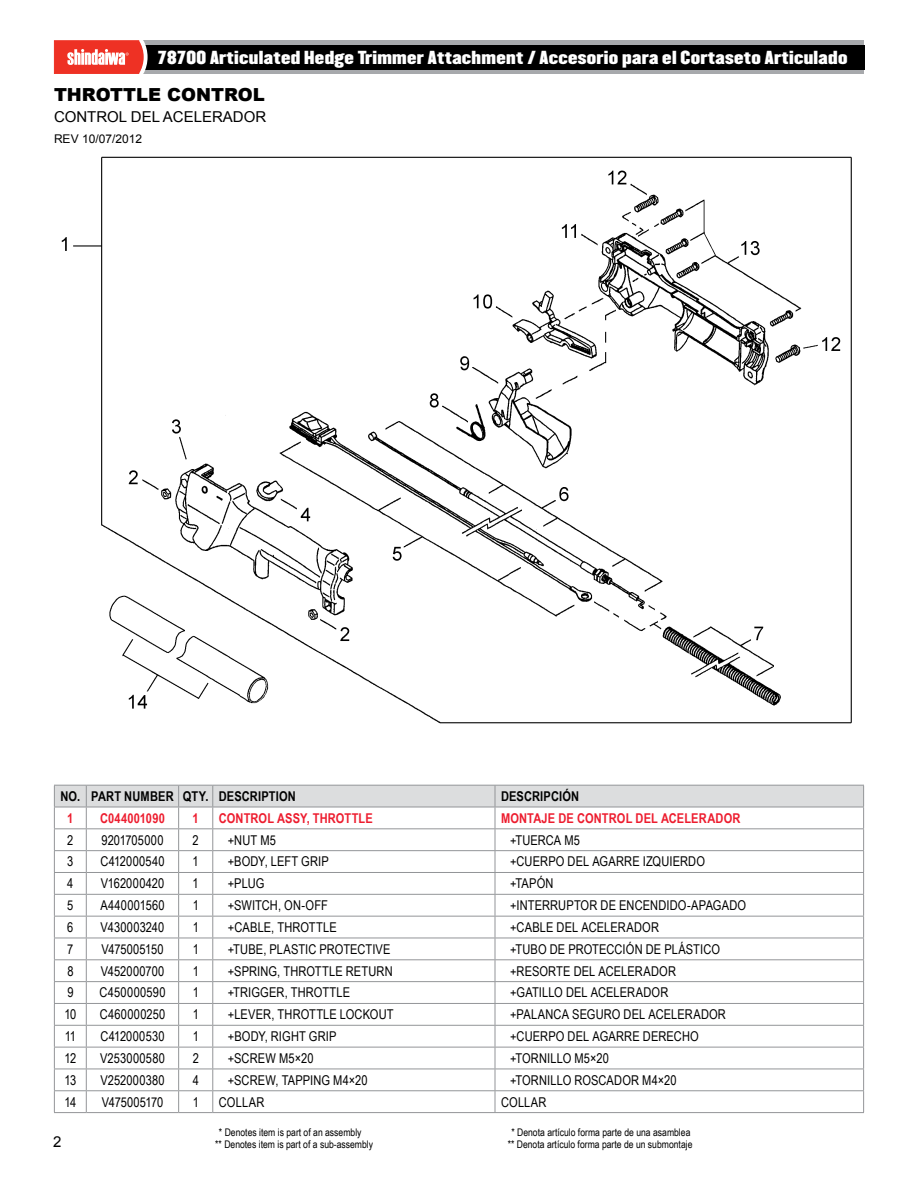
<style>
.page{position:relative;width:918px;height:1188px;background:#fff}
.page>*{position:absolute;margin:0;border:0;box-sizing:border-box;transform-origin:0 0}
.t1{font:900 18px "Arial";color:#000}
.t2{font:16.5px "Champion HTF Middleweight";letter-spacing:.02em;color:#fff}
.t3{font:15px "Arial";color:#000}
.t4{font:13.5px "Arial Narrow";letter-spacing:.01em;color:#000}
.t5{font:700 13.5px "Arial Narrow";letter-spacing:.01em;color:#ed1c2e}
.t6{font:700 13.5px "Arial Narrow";letter-spacing:.01em;color:#000}
.t7{font:13.5px "Arial Narrow";letter-spacing:-.015em;color:#000}
.t8{font:12px "Arial";color:#000}
.t9{font:10.5px "Arial Narrow";color:#000}
</style>
<div class="page">
<div style="left:143px;top:41px;width:721px;height:33px;background:#a7a9ac"></div>
<div style="left:145px;top:45px;width:719px;height:24px;background:#000"></div>
<svg style="left:54px;top:40px;width:94px;height:34px;background:#ee6359"></svg>
<img style="left:61px;top:156px;width:791px;height:568px">
<hr style="left:54px;top:1112px;width:32px;height:1px;background:#939598">
<hr style="left:86px;top:1112px;width:93px;height:1px;background:#939598">
<hr style="left:179px;top:1112px;width:34px;height:1px;background:#939598">
<hr style="left:213px;top:1112px;width:282px;height:1px;background:#939598">
<hr style="left:495px;top:1112px;width:369px;height:1px;background:#939598">
<svg style="left:54px;top:785px;width:810px;height:327px"></svg>
<p class="t2" style="left:158px;top:47px;width:691px">78700 Articulated Hedge Trimmer Attachment / Accesorio para el Cortaseto Articulado</p>
<h1 class="t1" style="left:54px;top:82px;width:212px">THROTTLE CONTROL</h1>
<p class="t3" style="left:54px;top:107px;width:214px">CONTROL DEL ACELERADOR</p>
<p class="t8" style="left:54px;top:131px;width:90px">REV 10/07/2012</p>
<p class="t6" style="left:60px;top:786px;width:237px">NO. PART NUMBER QTY. DESCRIPTION</p>
<p class="t6" style="left:501px;top:786px;width:80px">DESCRIPCIÓN</p>
<p class="t5" style="left:67px;top:808px;width:8px">1</p>
<p class="t5" style="left:100px;top:808px;width:66px">C044001090</p>
<p class="t5" style="left:193px;top:808px;width:8px">1</p>
<p class="t5" style="left:219px;top:808px;width:155px">CONTROL ASSY, THROTTLE</p>
<p class="t5" style="left:501px;top:808px;width:241px">MONTAJE DE CONTROL DEL ACELERADOR</p>
<p class="t4" style="left:67px;top:830px;width:8px">2</p>
<p class="t4" style="left:101px;top:830px;width:64px">9201705000</p>
<p class="t4" style="left:193px;top:830px;width:8px">2</p>
<p class="t4" style="left:228px;top:830px;width:50px">+NUT M5</p>
<p class="t4" style="left:510px;top:830px;width:72px">+TUERCA M5</p>
<p class="t4" style="left:67px;top:852px;width:8px">3</p>
<p class="t4" style="left:100px;top:852px;width:66px">C412000540</p>
<p class="t4" style="left:193px;top:852px;width:8px">1</p>
<p class="t4" style="left:228px;top:852px;width:103px">+BODY, LEFT GRIP</p>
<p class="t4" style="left:510px;top:852px;width:197px">+CUERPO DEL AGARRE IZQUIERDO</p>
<p class="t4" style="left:67px;top:874px;width:8px">4</p>
<p class="t4" style="left:101px;top:874px;width:65px">V162000420</p>
<p class="t4" style="left:193px;top:874px;width:8px">1</p>
<p class="t4" style="left:228px;top:874px;width:38px">+PLUG</p>
<p class="t4" style="left:510px;top:874px;width:45px">+TAPÓN</p>
<p class="t4" style="left:67px;top:895px;width:8px">5</p>
<p class="t4" style="left:100px;top:895px;width:66px">A440001560</p>
<p class="t4" style="left:193px;top:895px;width:8px">1</p>
<p class="t4" style="left:228px;top:895px;width:102px">+SWITCH, ON-OFF</p>
<p class="t4" style="left:510px;top:895px;width:238px">+INTERRUPTOR DE ENCENDIDO-APAGADO</p>
<p class="t4" style="left:67px;top:917px;width:8px">6</p>
<p class="t4" style="left:101px;top:917px;width:65px">V430003240</p>
<p class="t4" style="left:193px;top:917px;width:8px">1</p>
<p class="t4" style="left:228px;top:917px;width:110px">+CABLE, THROTTLE</p>
<p class="t4" style="left:510px;top:917px;width:150px">+CABLE DEL ACELERADOR</p>
<p class="t4" style="left:67px;top:939px;width:8px">7</p>
<p class="t7" style="left:102px;top:939px;width:63px">V475005150</p>
<p class="t4" style="left:193px;top:939px;width:8px">1</p>
<p class="t4" style="left:228px;top:939px;width:164px">+TUBE, PLASTIC PROTECTIVE</p>
<p class="t4" style="left:510px;top:939px;width:211px">+TUBO DE PROTECCIÓN DE PLÁSTICO</p>
<p class="t4" style="left:67px;top:961px;width:8px">8</p>
<p class="t4" style="left:101px;top:961px;width:65px">V452000700</p>
<p class="t4" style="left:193px;top:961px;width:8px">1</p>
<p class="t4" style="left:228px;top:961px;width:166px">+SPRING, THROTTLE RETURN</p>
<p class="t4" style="left:510px;top:961px;width:168px">+RESORTE DEL ACELERADOR</p>
<p class="t4" style="left:67px;top:983px;width:8px">9</p>
<p class="t4" style="left:100px;top:983px;width:67px">C450000590</p>
<p class="t4" style="left:193px;top:983px;width:8px">1</p>
<p class="t4" style="left:228px;top:983px;width:124px">+TRIGGER, THROTTLE</p>
<p class="t4" style="left:510px;top:983px;width:160px">+GATILLO DEL ACELERADOR</p>
<p class="t4" style="left:64px;top:1005px;width:14px">10</p>
<p class="t4" style="left:100px;top:1005px;width:67px">C460000250</p>
<p class="t4" style="left:193px;top:1005px;width:8px">1</p>
<p class="t4" style="left:228px;top:1005px;width:167px">+LEVER, THROTTLE LOCKOUT</p>
<p class="t4" style="left:510px;top:1005px;width:217px">+PALANCA SEGURO DEL ACELERADOR</p>
<p class="t4" style="left:65px;top:1026px;width:13px">11</p>
<p class="t4" style="left:100px;top:1026px;width:66px">C412000530</p>
<p class="t4" style="left:193px;top:1026px;width:8px">1</p>
<p class="t4" style="left:228px;top:1026px;width:110px">+BODY, RIGHT GRIP</p>
<p class="t4" style="left:510px;top:1026px;width:190px">+CUERPO DEL AGARRE DERECHO</p>
<p class="t4" style="left:64px;top:1048px;width:13px">12</p>
<p class="t4" style="left:100px;top:1048px;width:66px">V253000580</p>
<p class="t4" style="left:193px;top:1048px;width:8px">2</p>
<p class="t4" style="left:228px;top:1048px;width:87px">+SCREW M5×20</p>
<p class="t4" style="left:510px;top:1048px;width:100px">+TORNILLO M5×20</p>
<p class="t4" style="left:64px;top:1070px;width:13px">13</p>
<p class="t4" style="left:100px;top:1070px;width:66px">V252000380</p>
<p class="t4" style="left:193px;top:1070px;width:8px">4</p>
<p class="t4" style="left:228px;top:1070px;width:141px">+SCREW, TAPPING M4×20</p>
<p class="t4" style="left:510px;top:1070px;width:168px">+TORNILLO ROSCADOR M4×20</p>
<p class="t4" style="left:64px;top:1092px;width:13px">14</p>
<p class="t7" style="left:102px;top:1092px;width:63px">V475005170</p>
<p class="t4" style="left:193px;top:1092px;width:8px">1</p>
<p class="t4" style="left:219px;top:1092px;width:47px">COLLAR</p>
<p class="t4" style="left:501px;top:1092px;width:47px">COLLAR</p>
<p class="t9" style="left:219px;top:1124px;width:144px">* Denotes item is part of an assembly</p>
<p class="t9" style="left:511px;top:1124px;width:181px">* Denota artículo forma parte de una asamblea</p>
<p class="t3" style="left:53px;top:1132px;width:10px">2</p>
<p class="t9" style="left:215px;top:1136px;width:159px">** Denotes item is part of a sub-assembly</p>
<p class="t9" style="left:508px;top:1136px;width:186px">** Denota artículo forma parte de un submontaje</p>
</div>
